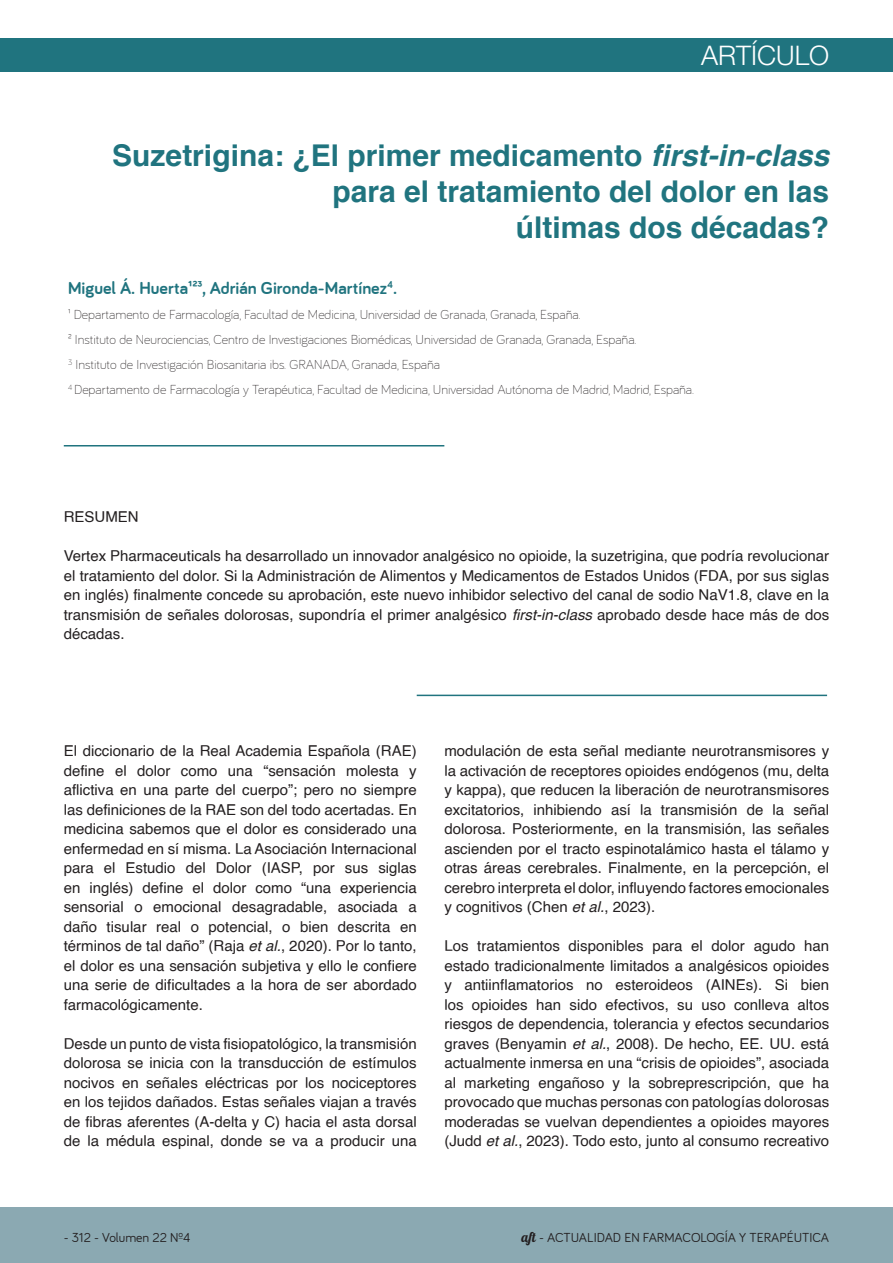
<style>
.page{position:relative;width:893px;height:1263px;background:#fff}
.page>*{position:absolute;margin:0;border:0;box-sizing:border-box;transform-origin:0 0}
.TÍTULO{font:700 30px/36px "Helvetica";color:#20747f;text-align:right}
.ENCABEZADOS_1{font:300 27px "Helvetica Neue";color:#fff}
.DEPARTAMENTOS{font:700 18px "Bariol";color:#20747f}
.PÁRRAFO{font:15px/19.5px "Helvetica";color:#231f20;text-align:justify}
.DEPARTAMENTOS-2{font:300 13.5px "Bariol";color:#231f20}
.NUMERACIÓN{font:13.5px "Bariol";color:#231f20}
.s1{font-style:italic}
.s2{font-family:"Lobster 1.4"}
</style>
<div class="page">
<div style="left:0;top:1208px;width:893px;height:55px;background:#8ba9b2"></div>
<hr style="left:64px;top:445px;width:380px;height:1px;background:#20747f">
<hr style="left:417px;top:695px;width:410px;height:1px;background:#20747f">
<div style="left:0;top:38px;width:893px;height:33px;background:#20747f"></div>
<p class="ENCABEZADOS_1" style="left:701px;top:39px;width:130px">ARTÍCULO</p>
<p class="TÍTULO" style="left:112px;top:138px;width:718px">Suzetrigina: ¿El primer medicamento <span class="s1">first-in-class </span>para el tratamiento del dolor en las</p>
<p class="TÍTULO" style="left:516px;top:210px;width:315px">últimas dos décadas?</p>
<p class="DEPARTAMENTOS" style="left:68px;top:278px;width:331px">Miguel Á. Huerta¹²³, Adrián Gironda-Martínez<sup>4</sup>.</p>
<p class="DEPARTAMENTOS-2" style="left:68px;top:307px;width:514px">¹ Departamento de Farmacología, Facultad de Medicina, Universidad de Granada, Granada, España.</p>
<p class="DEPARTAMENTOS-2" style="left:68px;top:332px;width:570px">² Instituto de Neurociencias, Centro de Investigaciones Biomédicas, Universidad de Granada, Granada, España.</p>
<p class="DEPARTAMENTOS-2" style="left:68px;top:357px;width:374px"><sup>3</sup> Instituto de Investigación Biosanitaria ibs. GRANADA, Granada, España</p>
<p class="DEPARTAMENTOS-2" style="left:68px;top:382px;width:628px"><sup>4</sup> Departamento de Farmacología y Terapéutica, Facultad de Medicina, Universidad Autónoma de Madrid, Madrid, España.</p>
<p class="PÁRRAFO" style="left:64px;top:507px;width:76px">RESUMEN</p>
<p class="PÁRRAFO" style="left:64px;top:546px;width:767px">Vertex Pharmaceuticals ha desarrollado un innovador analgésico no opioide, la suzetrigina, que podría revolucionar el tratamiento del dolor. Si la Administración de Alimentos y Medicamentos de Estados Unidos (FDA, por sus siglas en inglés) finalmente concede su aprobación, este nuevo inhibidor selectivo del canal de sodio NaV1.8, clave en la transmisión de señales dolorosas, supondría el primer analgésico <span class="s1">first-in-class</span> aprobado desde hace más de dos décadas.</p>
<p class="PÁRRAFO" style="left:64px;top:741px;width:354px">El diccionario de la Real Academia Española (RAE) define el dolor como una “sensación molesta y aflictiva en una parte del cuerpo”; pero no siempre las definiciones de la RAE son del todo acertadas. En medicina sabemos que el dolor es considerado una enfermedad en sí misma. La Asociación Internacional para el Estudio del Dolor (IASP, por sus siglas en inglés) define el dolor como “una experiencia sensorial o emocional desagradable, asociada a daño tisular real o potencial, o bien descrita en términos de tal daño” (Raja <span class="s1">et al.</span>, 2020). Por lo tanto, el dolor es una sensación subjetiva y ello le confiere una serie de dificultades a la hora de ser abordado farmacológicamente.</p>
<p class="PÁRRAFO" style="left:64px;top:1034px;width:354px">Desde un punto de vista fisiopatológico, la transmisión dolorosa se inicia con la transducción de estímulos nocivos en señales eléctricas por los nociceptores en los tejidos dañados. Estas señales viajan a través de fibras aferentes (A-delta y C) hacia el asta dorsal de la médula espinal, donde se va a producir una</p>
<p class="PÁRRAFO" style="left:444px;top:741px;width:386px">modulación de esta señal mediante neurotransmisores y la activación de receptores opioides endógenos (mu, delta y kappa), que reducen la liberación de neurotransmisores excitatorios, inhibiendo así la transmisión de la señal dolorosa. Posteriormente, en la transmisión, las señales ascienden por el tracto espinotalámico hasta el tálamo y otras áreas cerebrales. Finalmente, en la percepción, el cerebro interpreta el dolor, influyendo factores emocionales y cognitivos (Chen <span class="s1">et al.</span>, 2023).</p>
<p class="PÁRRAFO" style="left:444px;top:936px;width:386px">Los tratamientos disponibles para el dolor agudo han estado tradicionalmente limitados a analgésicos opioides y antiinflamatorios no esteroideos (AINEs). Si bien los opioides han sido efectivos, su uso conlleva altos riesgos de dependencia, tolerancia y efectos secundarios graves (Benyamin <span class="s1">et al.</span>, 2008). De hecho, EE. UU. está actualmente inmersa en una “crisis de opioides”, asociada al marketing engañoso y la sobreprescripción, que ha provocado que muchas personas con patologías dolorosas moderadas se vuelvan dependientes a opioides mayores (Judd <span class="s1">et al.</span>, 2023). Todo esto, junto al consumo recreativo</p>
<p class="NUMERACIÓN" style="left:64px;top:1230px;width:128px">- 312 - Volumen 22 Nº4</p>
<p class="NUMERACIÓN" style="left:522px;top:1230px;width:309px"><span class="s2">aft</span> - ACTUALIDAD EN FARMACOLOGÍA Y TERAPÉUTICA</p>
</div>
